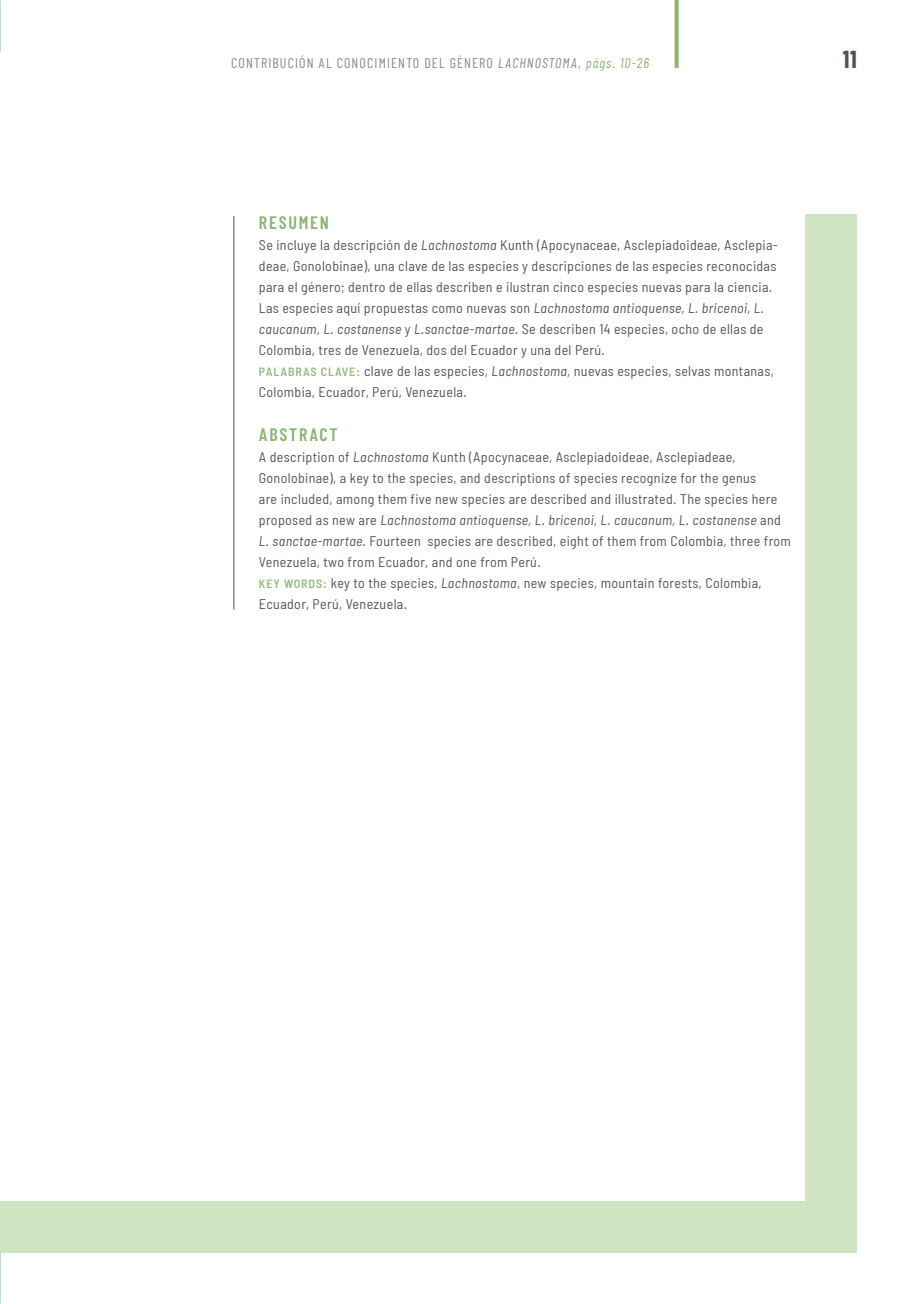
<style>
.page{position:relative;width:908px;height:1304px;background:#fff}
.page>*{position:absolute;margin:0;border:0;box-sizing:border-box;transform-origin:0 0}
.t1{font:700 24px "Barlow Condensed";color:#4d5451}
.t2{font:600 18px "Barlow Condensed";letter-spacing:.1em;color:#89b571}
.t3{font:semi-condensed 14px/21px "Barlow";letter-spacing:.025em;color:#545557}
.t4{font:14px "Barlow Condensed";letter-spacing:.08em;color:#898b8b}
.s1{font-style:italic}
.s2{font-style:italic;color:#89b571}
.s3{font-weight:600;font-size:12px;color:#93bb7d}
</style>
<div class="page">
<svg style="left:674px;top:0;width:4px;height:68px"></svg>
<div style="left:805px;top:214px;width:51px;height:1038px;background:#cde5c1"></div>
<div style="left:0;top:1202px;width:856px;height:51px;background:#cde5c1"></div>
<hr style="left:233px;top:216px;width:1px;height:393px;background:#4d5451">
<p class="t4" style="left:231px;top:54px;width:419px">CONTRIBUCIÓN AL CONOCIMIENTO DEL GÉNERO <span class="s1">LACHNOSTOMA</span>, <span class="s2">págs. 10-26</span></p>
<h1 class="t1" style="left:842px;top:44px;width:15px">11</h1>
<p class="t2" style="left:259px;top:212px;width:71px">RESUMEN</p>
<p class="t3" style="left:259px;top:235px;width:520px">Se incluye la descripción de <span class="s1">Lachnostoma</span> Kunth (Apocynaceae, Asclepiadoideae, Asclepia&shy;deae, Gonolobinae), una clave de las especies y descripciones de las especies reconocidas para el género; dentro de ellas describen e ilustran cinco especies nuevas para la ciencia.<br>Las especies aquí propuestas como nuevas son <span class="s1">Lachnostoma antioquense, L. bricenoi, L. caucanum, L. costanense</span> y <span class="s1">L.sanctae-martae.</span> Se describen 14 especies, ocho de ellas de Colombia, tres de Venezuela, dos del Ecuador y una del Perú.<br><span class="s3">PALABRAS CLAVE:</span> clave de las especies, <span class="s1">Lachnostoma,</span> nuevas especies, selvas montanas, Colombia, Ecuador, Perú, Venezuela.</p>
<p class="t2" style="left:259px;top:424px;width:80px">ABSTRACT</p>
<p class="t3" style="left:259px;top:447px;width:533px">A description of <span class="s1">Lachnostoma</span> Kunth (Apocynaceae, Asclepiadoideae, Asclepiadeae, Gonolobinae), a key to the species, and descriptions of species recognize for the genus<br>are included, among them five new species are described and illustrated. The species here proposed as new are <span class="s1">Lachnostoma antioquense, L. bricenoi, L. caucanum, L. costanense</span> and <span class="s1">L. sanctae-martae.</span> Fourteen species are described, eight of them from Colombia, three from Venezuela, two from Ecuador, and one from Perú.<br><span class="s3">KEY WORDS:</span> key to the species, <span class="s1">Lachnostoma</span>, new species, mountain forests, Colombia, Ecuador, Perú, Venezuela.</p>
</div>
